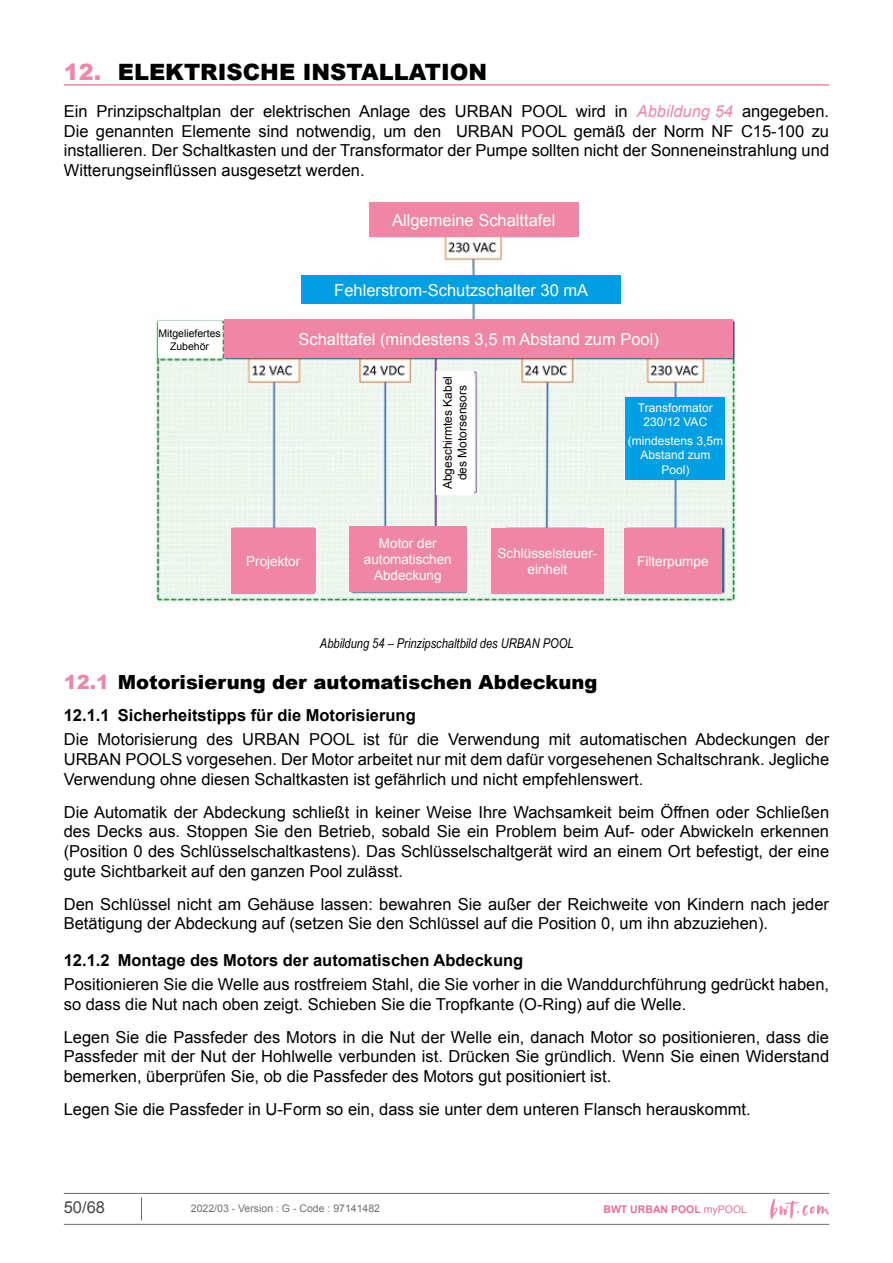
<style>
.page{position:relative;width:893px;height:1263px;background:#fff}
.page>*{position:absolute;margin:0;border:0;box-sizing:border-box;transform-origin:0 0}
.t1{font:900 22.5px "Arial";color:#000}
.t2{font:900 19.5px "Arial";color:#000}
.t3{font:16.5px/19.8px "Arial";color:#000;text-align:justify}
.t4{font:16.5px "Arial";color:#fff}
.t5{font:700 16.5px "Arial";color:#000}
.t6{font:16.5px "Arial";color:#474746}
.t7{font:13.5px/16.2px "Arial";color:#fff;text-align:center}
.t8{font:italic 13.5px "Arial Narrow";color:#000}
.t9{font:12px/14.4px "Arial";color:#fff;text-align:center}
.t10{font:12px/14.4px "Arial";color:#000;text-align:center}
.t11{font:10.5px "Arial";color:#706f6f}
.t12{font:10.5px/12.6px "Arial";color:#000;text-align:center}
.t13{font:700 10.5px "Arial";color:#ed6d96}
.s1{color:#f086a6}
.s2{font-style:italic;color:#f086a6}
.s3{font-weight:400}
</style>
<div class="page">
<hr style="left:64px;top:1224px;width:765px;height:1px;background:#676c6e">
<svg style="left:141px;top:1197px;width:1px;height:23px"></svg>
<svg style="left:770px;top:1199px;width:59px;height:20px"></svg>
<hr style="left:64px;top:1193px;width:765px;height:1px;background:#676c6e">
<hr style="left:64px;top:84px;width:765px;height:2px;background:#f086a6">
<img style="left:155px;top:202px;width:582px;height:402px">
<div style="left:369px;top:203px;width:210px;height:34px;background:#f086a6"></div>
<div style="left:224px;top:320px;width:509px;height:38px;background:#f086a6"></div>
<div style="left:231px;top:528px;width:84px;height:66px;background:#f086a6"></div>
<div style="left:624px;top:528px;width:98px;height:66px;background:#f086a6"></div>
<div style="left:491px;top:528px;width:113px;height:66px;background:#f086a6"></div>
<div style="left:349px;top:526px;width:118px;height:66px;background:#f086a6"></div>
<div style="left:158px;top:322px;width:63px;height:36px;background:#fff"></div>
<div style="left:436px;top:371px;width:38px;height:124px;background:#fff"></div>
<div style="left:301px;top:275px;width:320px;height:29px;background:#009fe3"></div>
<div style="left:626px;top:397px;width:99px;height:83px;background:#009fe3"></div>
<h1 class="t1" style="left:64px;top:56px;width:425px"><span class="s1">12.</span> ELEKTRISCHE INSTALLATION</h1>
<p class="t3" style="left:64px;top:101px;width:767px">Ein Prinzipschaltplan der elektrischen Anlage des URBAN POOL wird in <span class="s2">Abbildung 54</span> angegeben.<br>Die genannten Elemente sind notwendig, um den URBAN POOL gemäß der Norm NF C15-100 zu installieren. Der Schaltkasten und der Transformator der Pumpe sollten nicht der Sonneneinstrahlung und Witterungseinflüssen ausgesetzt werden.</p>
<p class="t4" style="left:392px;top:209px;width:165px">Allgemeine Schalttafel</p>
<p class="t12" style="left:158px;top:328px;width:64px">Mitgeliefertes<br>Zubehör</p>
<p class="t4" style="left:334px;top:279px;width:255px">Fehlerstrom-Schutzschalter 30 mA</p>
<p class="t4" style="left:298px;top:328px;width:362px">Schalttafel (mindestens 3,5 m Abstand zum Pool)</p>
<p class="t10" style="left:441px;top:489px;width:115px;rotate:-90deg">Abgeschirmtes Kabel des Motorsensors</p>
<p class="t9" style="left:638px;top:401px;width:76px">Transformator<br>230/12 VAC</p>
<p class="t9" style="left:628px;top:434px;width:97px">(mindestens 3,5m<br>Abstand zum<br>Pool)</p>
<p class="t7" style="left:364px;top:535px;width:89px">Motor der automatischen<br>Abdeckung</p>
<p class="t7" style="left:498px;top:545px;width:101px">Schlüsselsteuer&shy;einheit</p>
<p class="t7" style="left:246px;top:553px;width:56px">Projektor</p>
<p class="t7" style="left:637px;top:553px;width:73px">Filterpumpe</p>
<p class="t8" style="left:320px;top:634px;width:255px">Abbildung 54 – Prinzipschaltbild des URBAN POOL</p>
<p class="t2" style="left:64px;top:668px;width:535px"><span class="s1">12.1</span> Motorisierung der automatischen Abdeckung</p>
<p class="t5" style="left:64px;top:704px;width:353px">12.1.1 Sicherheitstipps für die Motorisierung</p>
<p class="t3" style="left:64px;top:730px;width:767px">Die Motorisierung des URBAN POOL ist für die Verwendung mit automatischen Abdeckungen der URBAN POOLS vorgesehen. Der Motor arbeitet nur mit dem dafür vorgesehenen Schaltschrank. Jegliche Verwendung ohne diesen Schaltkasten ist gefährlich und nicht empfehlenswert.</p>
<p class="t3" style="left:64px;top:802px;width:767px">Die Automatik der Abdeckung schließt in keiner Weise Ihre Wachsamkeit beim Öffnen oder Schließen des Decks aus. Stoppen Sie den Betrieb, sobald Sie ein Problem beim Auf- oder Abwickeln erkennen (Position 0 des Schlüsselschaltkastens). Das Schlüsselschaltgerät wird an einem Ort befestigt, der eine gute Sichtbarkeit auf den ganzen Pool zulässt.</p>
<p class="t3" style="left:64px;top:894px;width:767px">Den Schlüssel nicht am Gehäuse lassen: bewahren Sie außer der Reichweite von Kindern nach jeder<br>Betätigung der Abdeckung auf (setzen Sie den Schlüssel auf die Position 0, um ihn abzuziehen).</p>
<p class="t5" style="left:64px;top:949px;width:461px">12.1.2 Montage des Motors der automatischen Abdeckung</p>
<p class="t3" style="left:64px;top:975px;width:767px">Positionieren Sie die Welle aus rostfreiem Stahl, die Sie vorher in die Wanddurchführung gedrückt haben, so dass die Nut nach oben zeigt. Schieben Sie die Tropfkante (O-Ring) auf die Welle.</p>
<p class="t3" style="left:64px;top:1027px;width:767px">Legen Sie die Passfeder des Motors in die Nut der Welle ein, danach Motor so positionieren, dass die Passfeder mit der Nut der Hohlwelle verbunden ist. Drücken Sie gründlich. Wenn Sie einen Widerstand bemerken, überprüfen Sie, ob die Passfeder des Motors gut positioniert ist.</p>
<p class="t3" style="left:64px;top:1099px;width:688px">Legen Sie die Passfeder in U-Form so ein, dass sie unter dem unteren Flansch herauskommt.</p>
<p class="t6" style="left:64px;top:1197px;width:43px">50/68</p>
<p class="t11" style="left:191px;top:1201px;width:191px">2022/03 - Version : G - Code : 97141482</p>
<p class="t13" style="left:603px;top:1202px;width:145px">BWT URBAN POOL <span class="s3">myPOOL</span></p>
</div>
